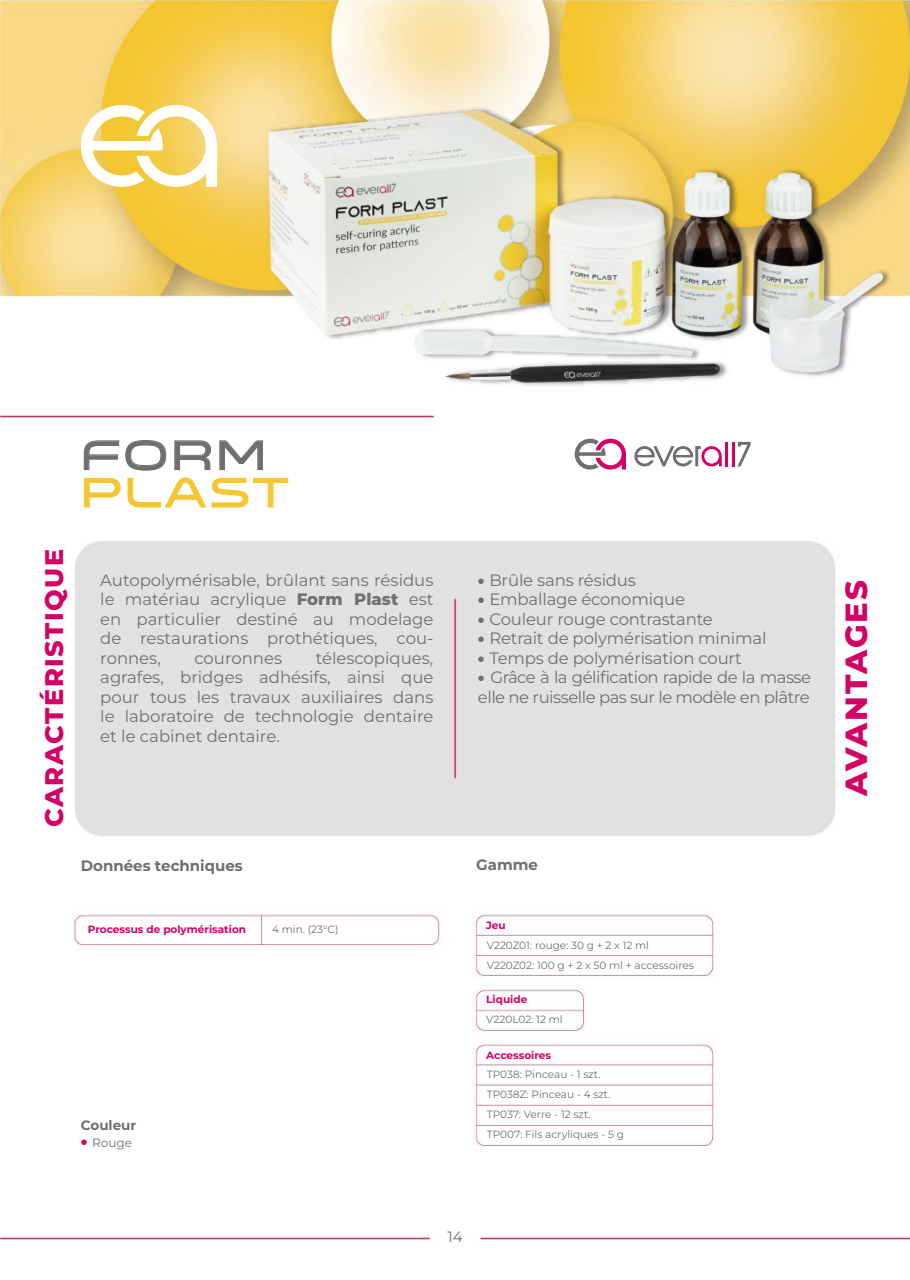
<style>
.page{position:relative;width:910px;height:1280px;background:#fff}
.page>*{position:absolute;margin:0;border:0;box-sizing:border-box;transform-origin:0 0}
.t1{font:42px "Venera 700";letter-spacing:.07em;color:#f5c631}
.t2{font:42px "Venera 700";color:#706f6f}
.t3{font:800 30.75px "Montserrat";letter-spacing:.06em;color:#d40065}
.t4{font:800 25.5px "Montserrat";letter-spacing:.06em;color:#d40065}
.t5{font:16.5px/19.5px "Montserrat";letter-spacing:-.01em;color:#706f6f;text-align:justify}
.t6{font:16.5px/19.5px "Montserrat";letter-spacing:-.03em;color:#706f6f}
.t7{font:700 15px "Montserrat";color:#706f6f}
.t8{font:15px "Montserrat";color:#706f6f}
.t9{font:700 13.5px "Montserrat";color:#706f6f}
.t10{font:12px "Montserrat";color:#706f6f}
.t11{font:10.5px/20.1px "Montserrat";color:#706f6f}
.t12{font:700 10.5px "Montserrat";color:#d40065}
.s1{font-weight:800}
.s2{font-weight:900}
.s3{font-weight:900;font-size:16.5px;color:#d40065}
</style>
<div class="page">
<img style="left:0;top:0;width:910px;height:1241px">
<svg style="left:83px;top:439px;width:84px;height:32px"></svg>
<svg style="left:174px;top:440px;width:38px;height:31px"></svg>
<svg style="left:219px;top:440px;width:44px;height:31px"></svg>
<svg style="left:84px;top:477px;width:37px;height:31px"></svg>
<svg style="left:127px;top:477px;width:162px;height:31px"></svg>
<svg style="left:575px;top:439px;width:51px;height:31px"></svg>
<hr style="left:725px;top:442px;width:3px;height:24px;background:#d40065">
<hr style="left:731px;top:442px;width:3px;height:24px;background:#d40065">
<svg style="left:737px;top:442px;width:14px;height:24px"></svg>
<svg style="left:634px;top:446px;width:88px;height:20px"></svg>
<svg style="left:81px;top:105px;width:136px;height:82px"></svg>
<h1 class="t2" style="left:81px;top:430px;width:187px">FORM</h1>
<h1 class="t1" style="left:81px;top:467px;width:209px">PLAST</h1>
<h3 class="t4" style="left:35px;top:827px;width:279px;rotate:-90deg">CARACTÉRISTIQUE</h3>
<p class="t5" style="left:100px;top:570px;width:335px">Autopolymérisable, brûlant sans résidus le matériau acrylique <span class="s1">Form Plast</span> est en particulier destiné au modelage de restaurations prothétiques, cou&shy;ronnes,</p>
<p class="t5" style="left:100px;top:648px;width:335px;text-indent:215px">télescopiques, agrafes, bridges adhésifs, ainsi que pour tous les travaux auxiliaires dans le laboratoire de technologie dentaire et le cabinet dentaire.</p>
<p class="t5" style="left:194px;top:648px;width:89px">couronnes</p>
<p class="t5" style="left:478px;top:570px;width:159px"><span class="s2">•</span> Brûle sans résidus</p>
<p class="t5" style="left:478px;top:589px;width:209px"><span class="s2">•</span> Emballage économique</p>
<p class="t5" style="left:478px;top:609px;width:236px"><span class="s2">•</span> Couleur rouge contrastante</p>
<p class="t5" style="left:478px;top:628px;width:290px"><span class="s2">•</span> Retrait de polymérisation minimal</p>
<p class="t5" style="left:478px;top:648px;width:266px"><span class="s2">•</span> Temps de polymérisation court</p>
<p class="t6" style="left:478px;top:667px;width:335px"><span class="s2">•</span> Grâce à la gélification rapide de la masse elle ne ruisselle pas sur le modèle en plâtre</p>
<p class="t7" style="left:81px;top:855px;width:164px">Données techniques</p>
<p class="t7" style="left:476px;top:854px;width:63px">Gamme</p>
<p class="t12" style="left:88px;top:922px;width:160px">Processus de polymérisation</p>
<p class="t11" style="left:272px;top:919px;width:68px">4 min. (23°C)</p>
<p class="t12" style="left:486px;top:918px;width:21px">Jeu</p>
<p class="t11" style="left:487px;top:934px;width:209px">V220Z01: rouge: 30 g + 2 x 12 ml<br>V220Z02: 100 g + 2 x 50 ml + accessoires</p>
<p class="t9" style="left:81px;top:1116px;width:57px">Couleur</p>
<p class="t10" style="left:81px;top:1134px;width:53px"><span class="s3">•</span> Rouge</p>
<p class="t12" style="left:486px;top:991px;width:43px">Liquide</p>
<p class="t11" style="left:486px;top:1009px;width:78px">V220L02: 12 ml</p>
<p class="t12" style="left:486px;top:1048px;width:66px">Accessoires</p>
<p class="t11" style="left:487px;top:1064px;width:139px">TP038: Pinceau - 1 szt.<br>TP038Z: Pinceau - 4 szt.<br>TP037: Verre - 12 szt.<br>TP007: Fils acryliques - 5 g</p>
<p class="t8" style="left:447px;top:1227px;width:17px">14</p>
<h2 class="t3" style="left:834px;top:796px;width:217px;rotate:-90deg">AVANTAGES</h2>
</div>
